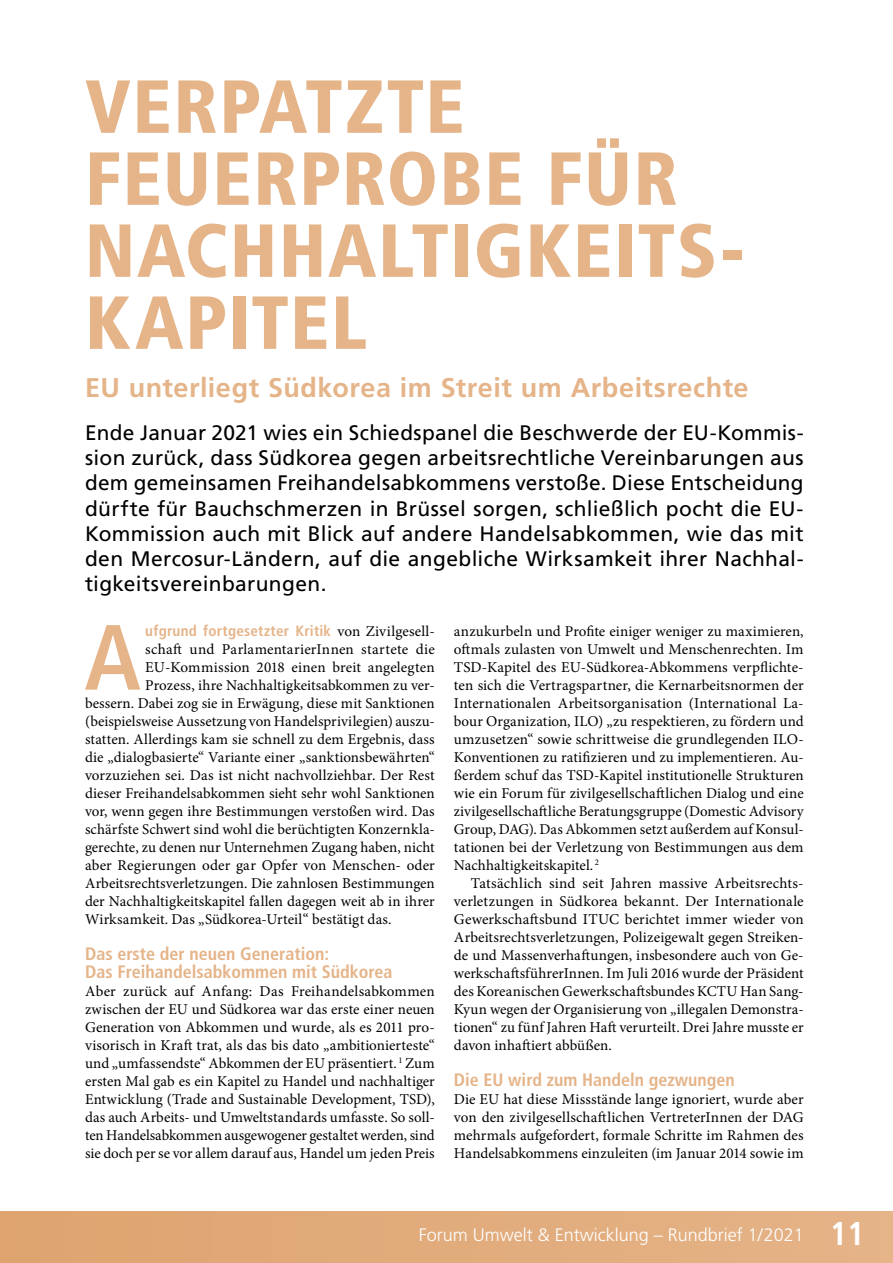
<style>
.page{position:relative;width:893px;height:1263px;background:#fff}
.page>*{position:absolute;margin:0;border:0;box-sizing:border-box;transform-origin:0 0}
.t1{font:700 condensed 92.4px "Frutiger";color:#e5b489}
.t2{font:900 condensed 75px/72px "Frutiger";letter-spacing:.02em;color:#e5b489}
.t3{font:700 27px "Frutiger";letter-spacing:.02em;color:#e5b489}
.t4{font:21px/25.2px "Frutiger";letter-spacing:.015em;color:#000;text-align:justify}
.t5{font:700 condensed 18px/18px "Frutiger";color:#e5b489}
.t6{font:300 18px "Frutiger";color:#fff}
.t7{font:15px/18px "Minion Pro";letter-spacing:.005em;color:#000;text-align:justify}
.t8{font:700 condensed 15px "Frutiger";letter-spacing:.015em;color:#e5b489}
.s1{font-family:"Minion Pro";font-weight:400;font-stretch:normal;color:#000}
.s2{font-weight:700;font-stretch:condensed;font-size:33px}
</style>
<div class="page">
<div style="left:0;top:1212px;width:893px;height:51px;background:#e1ac7c"></div>
<h2 class="t2" style="left:85px;top:71px;width:655px">VERPATZTE<br>FEUERPROBE FÜR<br>NACHHALTIGKEITS-<br>KAPITEL</h2>
<h3 class="t3" style="left:85px;top:372px;width:665px">EU unterliegt Südkorea im Streit um Arbeitsrechte</h3>
<p class="t4" style="left:85px;top:420px;width:720px">Ende Januar 2021 wies ein Schiedspanel die Beschwerde der EU-Kommis&shy;sion zurück, dass Südkorea gegen arbeitsrechtliche Vereinbarungen aus dem gemeinsamen Freihandelsabkommens verstoße. Diese Entscheidung dürfte für Bauchschmerzen in Brüssel sorgen, schließlich pocht die EU-Kommission auch mit Blick auf andere Handelsabkommen, wie das mit den Mercosur-Ländern, auf die angebliche Wirksamkeit ihrer Nachhal&shy;tigkeitsvereinbarungen.</p>
<h1 class="t1" style="left:84px;top:603px;width:58px">A</h1>
<p class="t8" style="left:145px;top:621px;width:291px">ufgrund fortgesetzter Kritik <span class="s1">von Zivilgesell-</span></p>
<p class="t7" style="left:454px;top:622px;width:351px">anzukurbeln und Profite einiger weniger zu maximieren, oftmals zulasten von Umwelt und Menschenrechten. Im TSD-Kapitel des EU-Südkorea-Abkommens verpflichte&shy;ten sich die Vertragspartner, die Kernarbeitsnormen der Internationalen Arbeitsorganisation (International La&shy;bour Organization, ILO) „zu respektieren, zu fördern und umzusetzen“ sowie schrittweise die grundlegenden ILO-Konventionen zu ratifizieren und zu implementieren. Au&shy;ßerdem schuf das TSD-Kapitel institutionelle Strukturen wie ein Forum für zivilgesellschaftlichen Dialog und eine zivilgesellschaftliche Beratungsgruppe (Domestic Advisory Group, DAG). Das Abkommen setzt außerdem auf Konsul&shy;tationen bei der Verletzung von Bestimmungen aus dem Nachhaltigkeitskapitel. <sup>2</sup></p>
<p class="t7" style="left:454px;top:874px;width:351px;text-indent:17px">Tatsächlich sind seit Jahren massive Arbeitsrechts&shy;verletzungen in Südkorea bekannt. Der Internationale Gewerkschaftsbund ITUC berichtet immer wieder von Arbeitsrechtsverletzungen, Polizeigewalt gegen Streiken&shy;de und Massenverhaftungen, insbesondere auch von Ge&shy;werkschaftsführerInnen. Im Juli 2016 wurde der Präsident des Koreanischen Gewerkschaftsbundes KCTU Han Sang-Kyun wegen der Organisierung von „illegalen Demonstra&shy;tionen“ zu fünf Jahren Haft verurteilt. Drei Jahre musste er davon inhaftiert abbüßen.</p>
<p class="t5" style="left:454px;top:1070px;width:282px">Die EU wird zum Handeln gezwungen</p>
<p class="t7" style="left:454px;top:1090px;width:351px">Die EU hat diese Missstände lange ignoriert, wurde aber von den zivilgesellschaftlichen VertreterInnen der DAG mehrmals aufgefordert, formale Schritte im Rahmen des Handelsabkommens einzuleiten (im Januar 2014 sowie im</p>
<p class="t7" style="left:145px;top:640px;width:291px">schaft und ParlamentarierInnen startete die</p>
<p class="t7" style="left:145px;top:658px;width:291px">EU-Kommission 2018 einen breit angelegten</p>
<p class="t7" style="left:145px;top:676px;width:291px">Prozess, ihre Nachhaltigkeitsabkommen zu ver-</p>
<p class="t7" style="left:85px;top:694px;width:351px">bessern. Dabei zog sie in Erwägung, diese mit Sanktionen</p>
<p class="t7" style="left:85px;top:712px;width:351px">(beispielsweise Aussetzung von Handelsprivilegien) auszu-</p>
<p class="t7" style="left:85px;top:730px;width:351px">statten. Allerdings kam sie schnell zu dem Ergebnis, dass</p>
<p class="t7" style="left:85px;top:748px;width:351px">die „dialogbasierte“ Variante einer „sanktionsbewährten“</p>
<p class="t7" style="left:85px;top:766px;width:351px">vorzuziehen sei. Das ist nicht nachvollziehbar. Der Rest</p>
<p class="t7" style="left:85px;top:784px;width:351px">dieser Freihandelsabkommen sieht sehr wohl Sanktionen</p>
<p class="t7" style="left:85px;top:802px;width:351px">vor, wenn gegen ihre Bestimmungen verstoßen wird. Das</p>
<p class="t7" style="left:85px;top:820px;width:351px">schärfste Schwert sind wohl die berüchtigten Konzernkla-</p>
<p class="t7" style="left:85px;top:838px;width:351px">gerechte, zu denen nur Unternehmen Zugang haben, nicht</p>
<p class="t7" style="left:85px;top:856px;width:351px">aber Regierungen oder gar Opfer von Menschen- oder</p>
<p class="t7" style="left:85px;top:874px;width:351px">Arbeitsrechtsverletzungen. Die zahnlosen Bestimmungen</p>
<p class="t7" style="left:85px;top:892px;width:351px">der Nachhaltigkeitskapitel fallen dagegen weit ab in ihrer</p>
<p class="t7" style="left:85px;top:910px;width:308px">Wirksamkeit. Das „Südkorea-Urteil“ bestätigt das.</p>
<p class="t5" style="left:85px;top:944px;width:309px">Das erste der neuen Generation:<br>Das Freihandelsabkommen mit Südkorea</p>
<p class="t7" style="left:85px;top:982px;width:351px">Aber zurück auf Anfang: Das Freihandelsabkommen zwischen der EU und Südkorea war das erste einer neuen Generation von Abkommen und wurde, als es 2011 pro&shy;visorisch in Kraft trat, als das bis dato „ambitionierteste“ und „umfassendste“ Abkommen der EU präsentiert. <sup>1</sup> Zum ersten Mal gab es ein Kapitel zu Handel und nachhaltiger Entwicklung (Trade and Sustainable Development, TSD), das auch Arbeits- und Umweltstandards umfasste. So soll&shy;ten Handelsabkommen ausgewogener gestaltet werden, sind sie doch per se vor allem darauf aus, Handel um jeden Preis</p>
<p class="t6" style="left:419px;top:1225px;width:447px">Forum Umwelt &amp; Entwicklung – Rundbrief 1/2021 <span class="s2">11</span></p>
</div>
